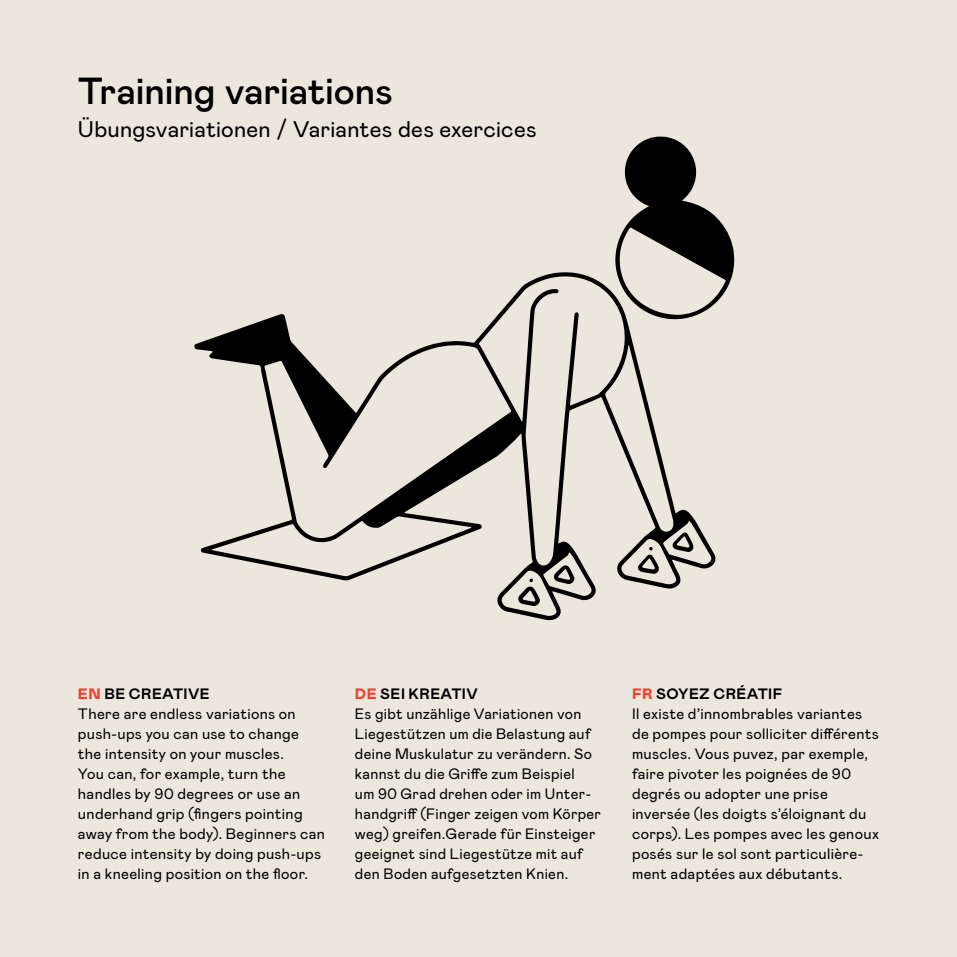
<style>
.page{position:relative;width:957px;height:957px;background:#ebe7dd}
.page>*{position:absolute;margin:0;border:0;box-sizing:border-box;transform-origin:0 0}
.t1{font:500 37.5px "Mabry";letter-spacing:-.005em;color:#000}
.t2{font:22.5px "Mabry";letter-spacing:.01em;color:#000}
.t3{font:15px/20px "Mabry";letter-spacing:.025em;color:#000}
.s1{font-weight:900;color:#f4412f}
.s2{font-weight:700}
</style>
<div class="page">
<svg style="left:194px;top:272px;width:522px;height:348px"></svg>
<svg style="left:613px;top:136px;width:122px;height:186px"></svg>
<svg style="left:554px;top:564px;width:21px;height:20px"></svg>
<svg style="left:518px;top:578px;width:23px;height:28px"></svg>
<svg style="left:671px;top:532px;width:23px;height:20px"></svg>
<svg style="left:637px;top:547px;width:23px;height:27px"></svg>
<h1 class="t1" style="left:78px;top:64px;width:316px">Training variations</h1>
<h2 class="t2" style="left:78px;top:114px;width:460px">Übungsvariationen / Variantes des exercices</h2>
<p class="t3" style="left:78px;top:683px;width:248px"><span class="s1">EN</span> <span class="s2">BE CREATIVE<br></span>There are endless variations on push-ups you can use to change the intensity on your muscles.<br>You can, for example, turn the handles by 90 degrees or use an underhand grip (fingers pointing away from the body). Beginners can reduce intensity by doing push-ups in a kneeling position on the floor.</p>
<p class="t3" style="left:355px;top:683px;width:247px"><span class="s1">DE</span> <span class="s2">SEI KREATIV<br></span>Es gibt unzählige Variationen von<br>Liegestützen um die Belastung auf deine Muskulatur zu verändern. So kannst du die Griffe zum Beispiel<br>um 90 Grad drehen oder im Unter&shy;handgriff (Finger zeigen vom Körper weg) greifen.Gerade für Einsteiger geeignet sind Liegestütze mit auf den Boden aufgesetzten Knien.</p>
<p class="t3" style="left:632px;top:683px;width:248px"><span class="s1">FR</span> <span class="s2">SOYEZ CRÉATIF<br></span>Il existe d’innombrables variantes de pompes pour solliciter différents muscles. Vous puvez, par exemple, faire pivoter les poignées de 90 degrés ou adopter une prise inversée (les doigts s’éloignant du corps). Les pompes avec les genoux posés sur le sol sont particulière&shy;ment adaptées aux débutants.</p>
</div>
